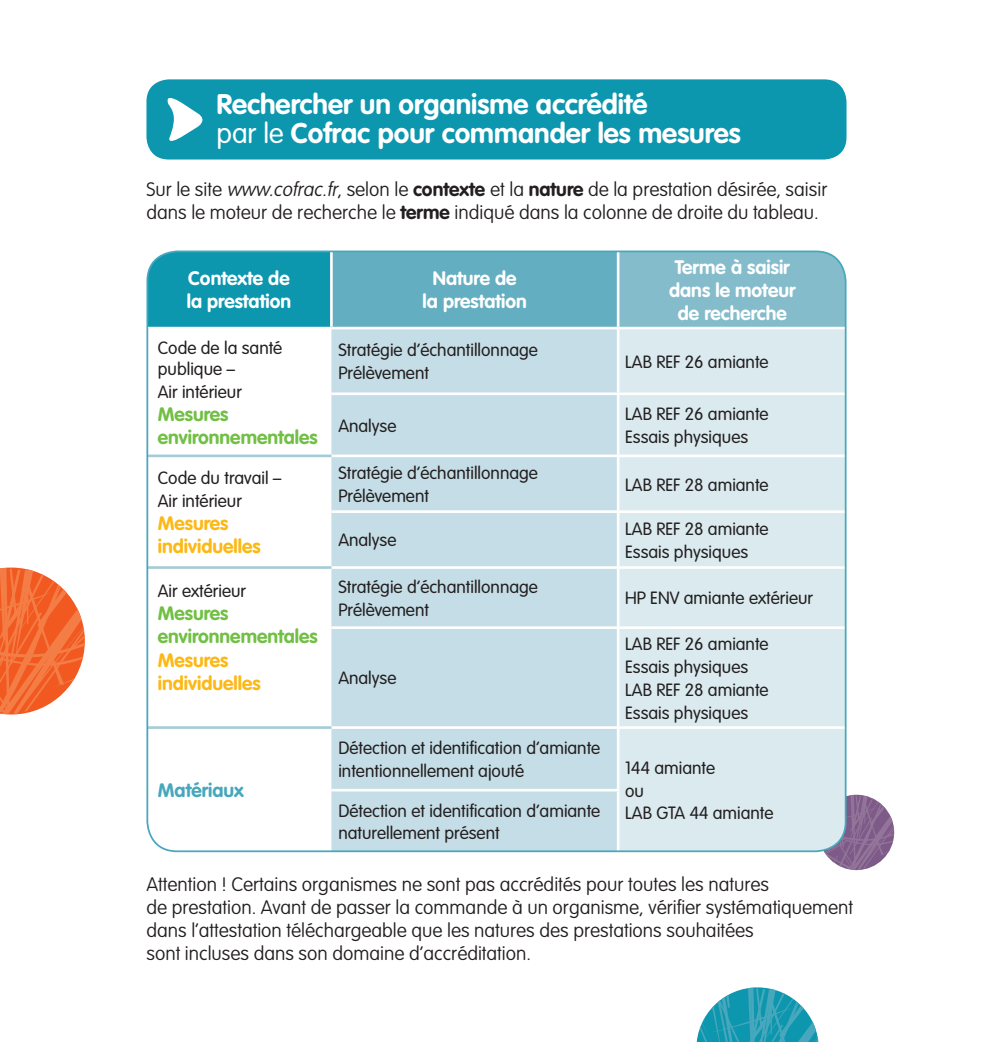
<style>
.page{position:relative;width:993px;height:1042px;background:#fff}
.page>*{position:absolute;margin:0;border:0;box-sizing:border-box;transform-origin:0 0}
.t1{font:700 28px/29.8px "VAG Rounded Std";color:#fff}
.t2{font:100 19.25px/23.1px "VAG Rounded Std";color:#231f20}
.t3{font:700 19.25px/23.1px "VAG Rounded Std";color:#fff;text-align:center}
.t4{font:700 19.25px/23.1px "VAG Rounded Std";color:#71bf44}
.t5{font:700 19.25px/23.1px "VAG Rounded Std";color:#fcb814}
.t6{font:700 19.25px "VAG Rounded Std";color:#47a7bc}
.t7{font:300 17.5px/22.8px "VAG Rounded Std";color:#231f20}
.s1{font-weight:300}
.s2{font-style:italic}
.s3{font-weight:700}
</style>
<div class="page">
<div style="left:146px;top:79px;width:700px;height:80px;background:#0c97af;border-radius:22px"></div>
<svg style="left:0;top:567px;width:85px;height:147px"></svg>
<svg style="left:696px;top:987px;width:122px;height:55px"></svg>
<svg style="left:822px;top:795px;width:71px;height:75px"></svg>
<div style="left:147px;top:251px;width:184px;height:77px;background:#0c97af"></div>
<div style="left:331px;top:251px;width:287px;height:77px;background:#64aec1"></div>
<div style="left:618px;top:251px;width:227px;height:77px;background:#84bccc"></div>
<div style="left:331px;top:329px;width:285px;height:520px;background:#c5dde6"></div>
<div style="left:619px;top:329px;width:226px;height:522px;background:#daeaef"></div>
<hr style="left:330px;top:251px;width:2px;height:76px;background:#fff">
<hr style="left:616px;top:251px;width:3px;height:76px;background:#fff">
<hr style="left:147px;top:327px;width:184px;height:2px;background:#fff">
<hr style="left:331px;top:327px;width:287px;height:2px;background:#fff">
<hr style="left:618px;top:327px;width:227px;height:2px;background:#fff">
<hr style="left:331px;top:392px;width:287px;height:3px;background:#fff">
<hr style="left:618px;top:392px;width:227px;height:3px;background:#fff">
<hr style="left:331px;top:454px;width:287px;height:3px;background:#fff">
<hr style="left:618px;top:454px;width:227px;height:3px;background:#fff">
<hr style="left:331px;top:510px;width:287px;height:3px;background:#fff">
<hr style="left:618px;top:510px;width:227px;height:3px;background:#fff">
<hr style="left:331px;top:566px;width:287px;height:3px;background:#fff">
<hr style="left:618px;top:566px;width:227px;height:3px;background:#fff">
<hr style="left:331px;top:626px;width:287px;height:3px;background:#fff">
<hr style="left:618px;top:626px;width:227px;height:3px;background:#fff">
<hr style="left:331px;top:726px;width:287px;height:3px;background:#fff">
<hr style="left:618px;top:726px;width:227px;height:3px;background:#fff">
<hr style="left:331px;top:789px;width:288px;height:2px;background:#fff">
<hr style="left:147px;top:454px;width:184px;height:3px;background:#a5cbd8">
<hr style="left:147px;top:566px;width:184px;height:3px;background:#a5cbd8">
<hr style="left:147px;top:726px;width:184px;height:3px;background:#a5cbd8">
<svg style="left:167px;top:98px;width:36px;height:43px"></svg>
<h1 class="t1" style="left:216px;top:90px;width:525px">Rechercher un organisme accrédité<br><span class="s1">par le</span> Cofrac pour commander les mesures</h1>
<p class="t2" style="left:146px;top:179px;width:682px">Sur le site <span class="s2">www.cofrac.fr</span>, selon le <span class="s3">contexte</span> et la <span class="s3">nature</span> de la prestation désirée, saisir dans le moteur de recherche le <span class="s3">terme</span> indiqué dans la colonne de droite du tableau.</p>
<p class="t3" style="left:187px;top:268px;width:106px;text-align:left">Contexte de la prestation</p>
<p class="t3" style="left:422px;top:268px;width:106px">Nature de<br>la prestation</p>
<p class="t3" style="left:669px;top:256px;width:128px">Terme à saisir dans le moteur de recherche</p>
<p class="t7" style="left:158px;top:337px;width:126px;line-height:21px">Code de la santé publique –</p>
<p class="t7" style="left:158px;top:381px;width:85px">Air intérieur</p>
<p class="t4" style="left:158px;top:403px;width:161px">Mesures environnementales</p>
<p class="t7" style="left:338px;top:339px;width:201px">Stratégie d’échantillonnage<br>Prélèvement</p>
<p class="t7" style="left:625px;top:351px;width:145px">LAB REF 26 amiante</p>
<p class="t7" style="left:338px;top:415px;width:60px">Analyse</p>
<p class="t7" style="left:625px;top:403px;width:145px">LAB REF 26 amiante<br>Essais physiques</p>
<p class="t7" style="left:158px;top:467px;width:125px">Code du travail –<br>Air intérieur</p>
<p class="t5" style="left:158px;top:512px;width:104px">Mesures individuelles</p>
<p class="t7" style="left:158px;top:580px;width:90px">Air extérieur</p>
<p class="t4" style="left:158px;top:603px;width:161px">Mesures environnementales</p>
<p class="t5" style="left:158px;top:649px;width:104px">Mesures individuelles</p>
<p class="t6" style="left:158px;top:779px;width:87px">Matériaux</p>
<p class="t7" style="left:338px;top:462px;width:201px">Stratégie d’échantillonnage<br>Prélèvement</p>
<p class="t7" style="left:625px;top:474px;width:145px">LAB REF 28 amiante</p>
<p class="t7" style="left:338px;top:529px;width:60px">Analyse</p>
<p class="t7" style="left:625px;top:518px;width:145px">LAB REF 28 amiante<br>Essais physiques</p>
<p class="t7" style="left:338px;top:576px;width:201px">Stratégie d’échantillonnage<br>Prélèvement</p>
<p class="t7" style="left:625px;top:587px;width:189px">HP ENV amiante extérieur</p>
<p class="t7" style="left:338px;top:667px;width:60px">Analyse</p>
<p class="t7" style="left:338px;top:737px;width:263px">Détection et identification d’amiante intentionnellement ajouté</p>
<p class="t7" style="left:625px;top:633px;width:145px">LAB REF 26 amiante<br>Essais physiques<br>LAB REF 28 amiante<br>Essais physiques</p>
<p class="t7" style="left:625px;top:757px;width:91px">144 amiante ou</p>
<p class="t7" style="left:338px;top:799px;width:263px">Détection et identification d’amiante</p>
<p class="t7" style="left:625px;top:802px;width:150px">LAB GTA 44 amiante</p>
<p class="t7" style="left:338px;top:822px;width:163px">naturellement présent</p>
<p class="t2" style="left:146px;top:873px;width:708px">Attention ! Certains organismes ne sont pas accrédités pour toutes les natures<br>de prestation. Avant de passer la commande à un organisme, vérifier systématiquement dans l’attestation téléchargeable que les natures des prestations souhaitées<br>sont incluses dans son domaine d’accréditation.</p>
</div>
